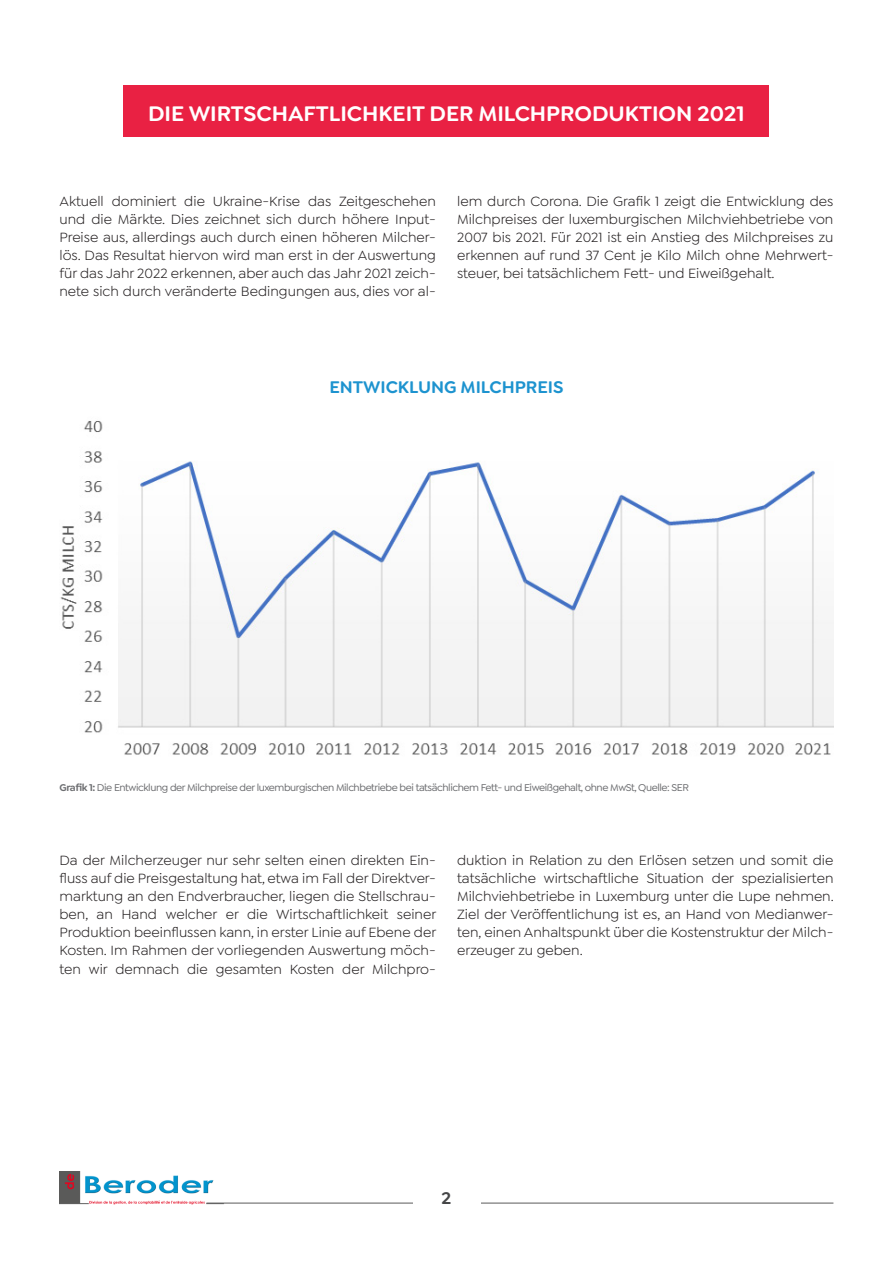
<style>
.page{position:relative;width:893px;height:1263px;background:#fff}
.page>*{position:absolute;margin:0;border:0;box-sizing:border-box;transform-origin:0 0}
.t1{font:600 22.5px "Goldplay";color:#fff}
.t2{font:600 18px "Goldplay";color:#1d93cf}
.t3{font:600 18px "Goldplay";color:#454647}
.t4{font:14.25px/18px "Goldplay";color:#231f20;text-align:justify}
.t5{font:500 10.5px "Goldplay";letter-spacing:-.04em;color:#6c6d70}
.s1{font-weight:600}
</style>
<div class="page">
<img style="left:60px;top:1171px;width:166px;height:34px">
<hr style="left:206px;top:1202px;width:627px;height:1px;background:#5a5a5a">
<div style="left:413px;top:1185px;width:67px;height:21px;background:#fff"></div>
<div style="left:124px;top:85px;width:645px;height:51px;background:#e92143"></div>
<img style="left:60px;top:421px;width:773px;height:334px">
<p class="t1" style="left:148px;top:99px;width:598px">DIE WIRTSCHAFTLICHKEIT DER MILCHPRODUKTION 2021</p>
<p class="t4" style="left:60px;top:192px;width:378px">Aktuell dominiert die Ukraine-Krise das Zeitgeschehen und die Märkte. Dies zeichnet sich durch höhere Input-Preise aus, allerdings auch durch einen höheren Milcher&shy;lös. Das Resultat hiervon wird man erst in der Auswertung für das Jahr 2022 erkennen, aber auch das Jahr 2021 zeich&shy;nete sich durch veränderte Bedingungen aus, dies vor al-</p>
<p class="t4" style="left:457px;top:192px;width:378px">lem durch Corona. Die Grafik 1 zeigt die Entwicklung des Milchpreises der luxemburgischen Milchviehbetriebe von 2007 bis 2021. Für 2021 ist ein Anstieg des Milchpreises zu erkennen auf rund 37 Cent je Kilo Milch ohne Mehrwert&shy;steuer, bei tatsächlichem Fett- und Eiweißgehalt.</p>
<p class="t2" style="left:329px;top:375px;width:236px">ENTWICKLUNG MILCHPREIS</p>
<p class="t5" style="left:60px;top:781px;width:631px"><span class="s1">Grafik 1:</span> Die Entwicklung der Milchpreise der luxemburgischen Milchbetriebe bei tatsächlichem Fett- und Eiweißgehalt, ohne MwSt, Quelle: SER</p>
<p class="t4" style="left:60px;top:851px;width:378px">Da der Milcherzeuger nur sehr selten einen direkten Ein&shy;fluss auf die Preisgestaltung hat, etwa im Fall der Direktver&shy;marktung an den Endverbraucher, liegen die Stellschrau&shy;ben, an Hand welcher er die Wirtschaftlichkeit seiner Produktion beeinflussen kann, in erster Linie auf Ebene der Kosten. Im Rahmen der vorliegenden Auswertung möch&shy;ten wir demnach die gesamten Kosten der Milchpro-</p>
<p class="t4" style="left:457px;top:851px;width:378px">duktion in Relation zu den Erlösen setzen und somit die tatsächliche wirtschaftliche Situation der spezialisierten Milchviehbetriebe in Luxemburg unter die Lupe nehmen.<br>Ziel der Veröffentlichung ist es, an Hand von Medianwer&shy;ten, einen Anhaltspunkt über die Kostenstruktur der Milch&shy;erzeuger zu geben.</p>
<p class="t3" style="left:441px;top:1186px;width:11px">2</p>
</div>
